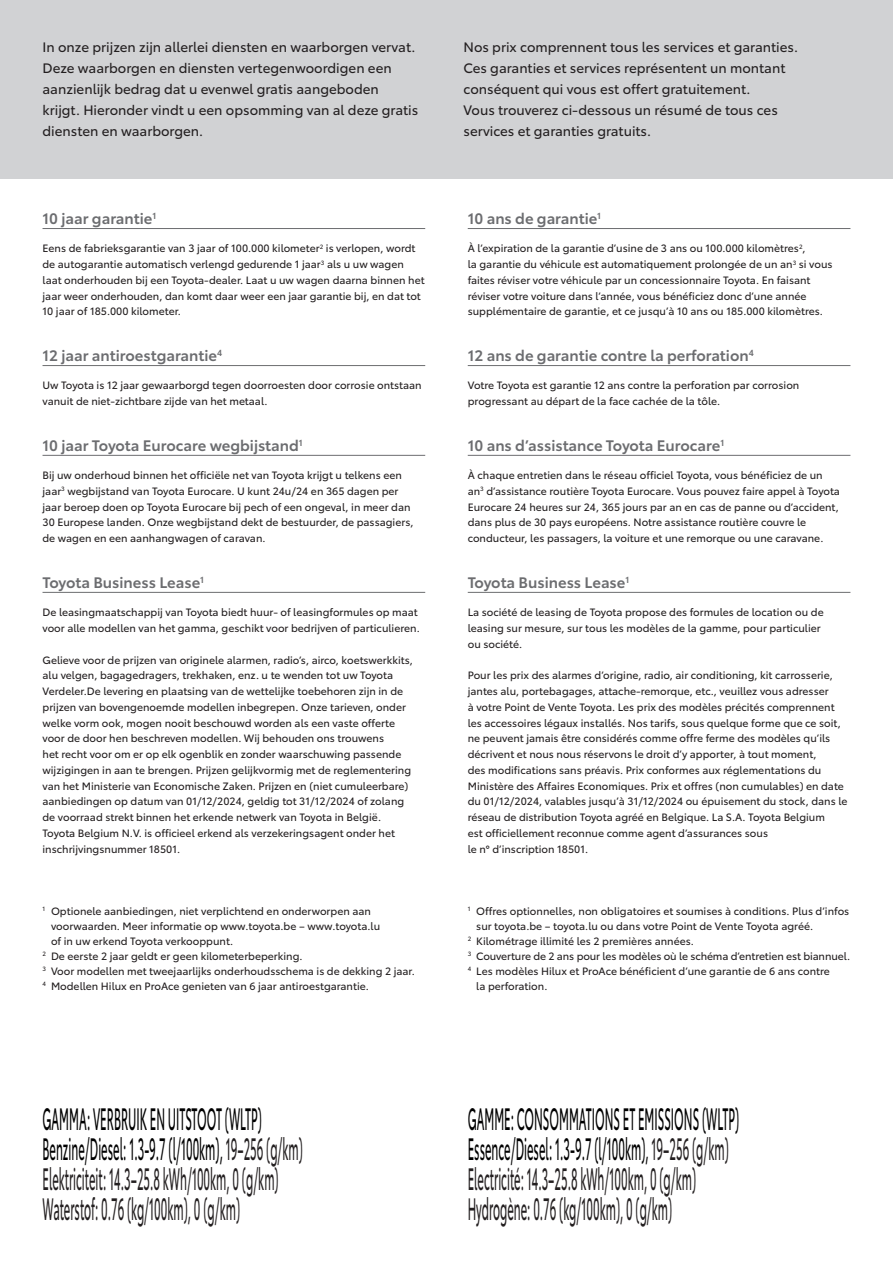
<style>
.page{position:relative;width:893px;height:1263px;background:#fff}
.page>*{position:absolute;margin:0;border:0;box-sizing:border-box;transform-origin:0 0}
.t1{font:30.45px/30px "Toyota Type";color:#231f20;scale:.37 1}
.t2{font:600 15px "Toyota Type";color:#6c6d70}
.t3{font:13.5px/21px "Toyota Type";color:#231f20}
.t4{font:10.5px/15.8px "Toyota Type";color:#231f20}
.s1{color:#000001}
</style>
<div class="page">
<div style="left:0;top:0;width:893px;height:179px;background:#d1d2d4"></div>
<hr style="left:43px;top:228px;width:382px;height:1px;background:#6c6d70">
<hr style="left:43px;top:365px;width:382px;height:1px;background:#6c6d70">
<hr style="left:43px;top:455px;width:382px;height:1px;background:#6c6d70">
<hr style="left:43px;top:592px;width:382px;height:1px;background:#6c6d70">
<hr style="left:468px;top:228px;width:382px;height:1px;background:#6c6d70">
<hr style="left:468px;top:365px;width:382px;height:1px;background:#6c6d70">
<hr style="left:468px;top:455px;width:382px;height:1px;background:#6c6d70">
<hr style="left:468px;top:592px;width:382px;height:1px;background:#6c6d70">
<p class="t3" style="left:43px;top:36px;width:377px">In onze prijzen zijn allerlei diensten en waarborgen vervat.<br>Deze waarborgen en diensten vertegenwoordigen een aanzienlijk bedrag dat u evenwel gratis aangeboden krijgt. Hieronder vindt u een opsomming van al deze gratis diensten en waarborgen.</p>
<p class="t3" style="left:463px;top:36px;width:336px">Nos prix comprennent tous les services et garanties.<br>Ces garanties et services représentent un montant conséquent qui vous est offert gratuitement.<br>Vous trouverez ci-dessous un résumé de tous ces services et garanties gratuits.</p>
<h2 class="t2" style="left:43px;top:207px;width:115px">10 jaar garantie<sup>1</sup></h2>
<p class="t4" style="left:43px;top:240px;width:384px">Eens de fabrieksgarantie van 3 jaar of 100.000 kilometer<sup>2</sup> is verlopen, wordt de autogarantie automatisch verlengd gedurende 1 jaar<sup>3</sup> als u uw wagen laat onderhouden bij een Toyota-dealer. Laat u uw wagen daarna binnen het jaar weer onderhouden, dan komt daar weer een jaar garantie bij, en dat tot 10 jaar of 185.000 kilometer.</p>
<h2 class="t2" style="left:43px;top:344px;width:181px">12 jaar antiroestgarantie<sup>4</sup></h2>
<p class="t4" style="left:43px;top:377px;width:381px">Uw Toyota is 12 jaar gewaarborgd tegen doorroesten door corrosie ontstaan vanuit de niet-zichtbare zijde van het metaal.</p>
<h2 class="t2" style="left:43px;top:434px;width:262px">10 jaar Toyota Eurocare wegbijstand<sup>1</sup></h2>
<p class="t4" style="left:43px;top:467px;width:372px">Bij uw onderhoud binnen het officiële net van Toyota krijgt u telkens een jaar<sup>3</sup> wegbijstand van Toyota Eurocare. U kunt 24u/24 en 365 dagen per jaar beroep doen op Toyota Eurocare bij pech of een ongeval, in meer dan 30 Europese landen. Onze wegbijstand dekt de bestuurder, de passagiers, de wagen en een aanhangwagen of caravan.</p>
<h2 class="t2" style="left:43px;top:571px;width:163px">Toyota Business Lease<sup>1</sup></h2>
<p class="t4" style="left:43px;top:604px;width:379px">De leasingmaatschappij van Toyota biedt huur- of leasingformules op maat voor alle modellen van het gamma, geschikt voor bedrijven of particulieren.</p>
<p class="t4" style="left:43px;top:651px;width:372px">Gelieve voor de prijzen van originele alarmen, radio’s, airco, koetswerkkits, alu velgen, bagagedragers, trekhaken, enz. u te wenden tot uw Toyota Verdeler.De levering en plaatsing van de wettelijke toebehoren zijn in de prijzen van bovengenoemde modellen inbegrepen. Onze tarieven, onder welke vorm ook, mogen nooit beschouwd worden als een vaste offerte voor de door hen beschreven modellen. Wij behouden ons trouwens<br>het recht voor om er op elk ogenblik en zonder waarschuwing passende wijzigingen in aan te brengen. Prijzen gelijkvormig met de reglementering van het Ministerie van Economische Zaken. Prijzen en (niet cumuleerbare) aanbiedingen op datum van 01/12/2024, geldig tot 31/12/2024 of zolang de voorraad strekt binnen het erkende netwerk van Toyota in België.<br>Toyota Belgium N.V. is officieel erkend als verzekeringsagent onder het inschrijvingsnummer 18501.</p>
<p class="t4" style="left:43px;top:902px;width:330px"><sup>1</sup> Optionele aanbiedingen, niet verplichtend en onderworpen aan</p>
<p class="t4" style="left:51px;top:917px;width:331px">voorwaarden. Meer informatie op www.toyota.be – www.toyota.lu</p>
<p class="t4" style="left:51px;top:932px;width:184px">of in uw erkend Toyota verkooppunt.</p>
<p class="t4" style="left:43px;top:947px;width:262px"><sup>2</sup> De eerste 2 jaar geldt er geen kilometerbeperking.</p>
<p class="t4" style="left:43px;top:962px;width:374px"><sup>3</sup> Voor modellen met tweejaarlijks onderhoudsschema is de dekking 2 jaar.</p>
<p class="t4" style="left:43px;top:977px;width:328px"><sup>4</sup> Modellen Hilux en ProAce genieten van 6 jaar antiroestgarantie.</p>
<h2 class="t2" style="left:468px;top:207px;width:135px">10 ans de garantie<sup>1</sup></h2>
<p class="t4" style="left:468px;top:240px;width:366px">À l’expiration de la garantie d’usine de 3 ans ou 100.000 kilomètres<sup>2</sup>,<br>la garantie du véhicule est automatiquement prolongée de un an<sup>3</sup> si vous faites réviser votre véhicule par un concessionnaire Toyota. En faisant réviser votre voiture dans l’année, vous bénéficiez donc d’une année supplémentaire de garantie, et ce jusqu’à 10 ans ou 185.000 kilomètres.</p>
<h2 class="t2" style="left:468px;top:344px;width:288px">12 ans de garantie contre la perforation<sup>4</sup></h2>
<p class="t4" style="left:468px;top:377px;width:333px">Votre Toyota est garantie 12 ans contre la perforation par corrosion progressant au départ de la face cachée de la tôle.</p>
<h2 class="t2" style="left:468px;top:434px;width:258px">10 ans d’assistance Toyota Eurocare<sup>1</sup></h2>
<p class="t4" style="left:468px;top:467px;width:374px">À chaque entretien dans le réseau officiel Toyota, vous bénéficiez de un an<sup>3</sup> d’assistance routière Toyota Eurocare. Vous pouvez faire appel à Toyota Eurocare 24 heures sur 24, 365 jours par an en cas de panne ou d’accident, dans plus de 30 pays européens. Notre assistance routière couvre le conducteur, les passagers, la voiture et une remorque ou une caravane.</p>
<h2 class="t2" style="left:468px;top:571px;width:163px">Toyota Business Lease<sup>1</sup></h2>
<p class="t4" style="left:468px;top:604px;width:357px">La société de leasing de Toyota propose des formules de location ou de leasing sur mesure, sur tous les modèles de la gamme, pour particulier ou société.</p>
<p class="t4" style="left:468px;top:667px;width:381px">Pour les prix des alarmes d’origine, radio, air conditioning, kit carrosserie, jantes alu, portebagages, attache-remorque, etc., veuillez vous adresser<br>à votre Point de Vente Toyota. Les prix des modèles précités comprennent les accessoires légaux installés. Nos tarifs, sous quelque forme que ce soit, ne peuvent jamais être considérés comme offre ferme des modèles qu’ils décrivent et nous nous réservons le droit d’y apporter, à tout moment,<br>des modifications sans préavis. Prix conformes aux réglementations du Ministère des Affaires Economiques. Prix et offres (non cumulables) en date du 01/12/2024, valables jusqu’à 31/12/2024 ou épuisement du stock, dans le réseau de distribution Toyota agréé en Belgique. La S.A. Toyota Belgium<br>est officiellement reconnue comme agent d’assurances sous<br>le n° d’inscription 18501.</p>
<p class="t4" style="left:468px;top:902px;width:383px"><sup>1</sup> Offres optionnelles, non obligatoires et soumises à conditions. Plus d’infos</p>
<p class="t4" style="left:476px;top:917px;width:338px">sur toyota.be – toyota.lu ou dans votre Point de Vente Toyota agréé.</p>
<p class="t4" style="left:468px;top:932px;width:228px"><sup>2</sup> Kilométrage illimité les 2 premières années.</p>
<p class="t4" style="left:468px;top:947px;width:384px"><sup>3</sup> Couverture de 2 ans pour les modèles où le schéma d’entretien est biannuel.</p>
<p class="t4" style="left:468px;top:962px;width:364px"><sup>4</sup> Les modèles Hilux et ProAce bénéficient d’une garantie de 6 ans contre</p>
<p class="t4" style="left:476px;top:977px;width:73px">la perforation.</p>
<h1 class="t1" style="left:43px;top:1102px;width:705px"><span class="s1">GAMMA: VERBRUIK EN UITSTOOT (WLTP)<br>Benzine/Diesel: 1.3-9.7 (l/100km),</span> 19–256 (g/km)<br>Elektriciteit: 14.3–25.8 kWh/100km, 0 (g/km)<br>Waterstof: 0.76 (kg/100km), 0 (g/km)</h1>
<h1 class="t1" style="left:468px;top:1102px;width:735px"><span class="s1">GAMME: CONSOMMATIONS ET EMISSIONS (WLTP)<br>Essence/Diesel: 1.3-9.7 (l/100km),</span> 19–256 (g/km)<br>Electricité: 14.3–25.8 kWh/100km, 0 (g/km)<br>Hydrogène: 0.76 (kg/100km), 0 (g/km)</h1>
</div>
